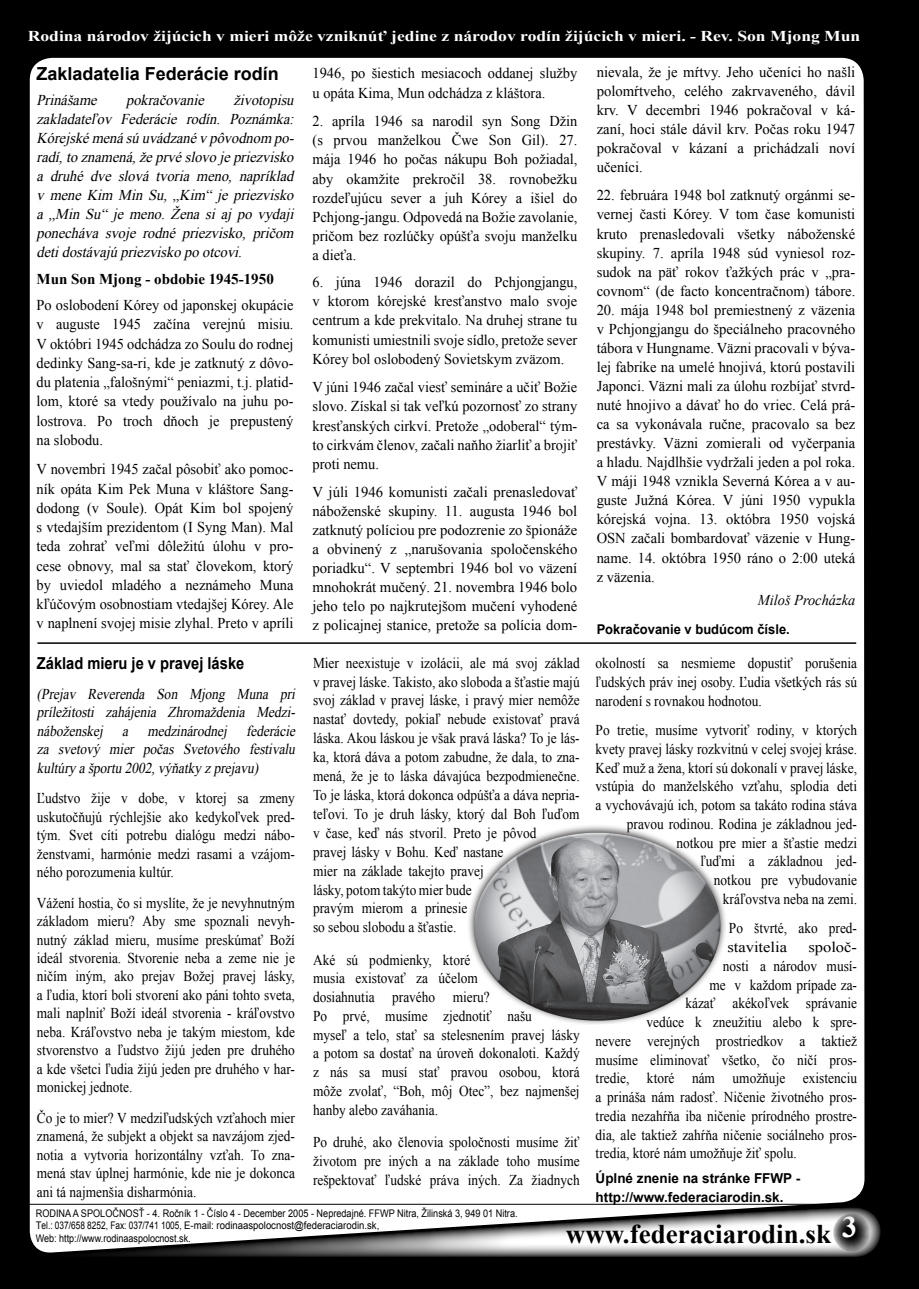
<style>
.page{position:relative;width:919px;height:1289px;background:#fff}
.page>*{position:absolute;margin:0;border:0;box-sizing:border-box;transform-origin:0 0}
.t1{font:700 27px "Times New Roman";color:#000}
.t2{font:700 18px "Arial";color:#000}
.t3{font:700 16.5px "Arial";color:#000;scale:.89 1}
.t4{font:15px/18.8px "Times New Roman";color:#000;text-align:justify;scale:.89 1}
.t5{font:15px/19.2px "Times New Roman";color:#000;text-align:justify;scale:.96 1}
.t6{font:15px/19px "Times New Roman";color:#000;text-align:justify}
.t7{font:italic 15px/19px "Times New Roman";color:#000;text-align:justify;scale:.96 1}
.t8{font:italic 15px/18.5px "Times New Roman";color:#000;text-align:justify;scale:.89 1}
.t9{font:700 15px "Times New Roman";color:#fff;scale:1.17 1}
.t10{font:700 15px "Times New Roman";color:#000}
.t11{font:italic 15px "Times New Roman";color:#000;scale:.96 1}
.t12{font:15px "Times New Roman";color:#000;scale:1.1 1}
.t13{font:700 13.65px/18.6px "Arial";color:#000}
.t14{font:700 13.5px "Arial";color:#000;scale:.96 1}
.t15{font:10.5px/12.6px "Arial";color:#000;scale:.87 1}
</style>
<div class="page">
<div style="left:0;top:0;width:918px;height:1288px;background:#000"></div>
<svg style="left:29px;top:1207px;width:852px;height:49px"></svg>
<div style="left:30px;top:58px;width:834px;height:1195px;background:#fff"></div>
<svg style="left:833px;top:1213px;width:37px;height:38px"></svg>
<hr style="left:37px;top:642px;width:819px;height:2px;background:#000">
<hr style="left:26px;top:1203px;width:831px;height:1px;background:#000">
<img style="left:443px;top:815px;width:297px;height:211px">
<p class="t9" style="left:28px;top:26px;width:713px">Rodina národov žijúcich v mieri môže vzniknúť jedine z národov rodín žijúcich v mieri. - Rev. Son Mjong Mun</p>
<p class="t2" style="left:37px;top:62px;width:244px">Zakladatelia Federácie rodín</p>
<p class="t7" style="left:37px;top:90px;width:68px">Prinášame</p>
<p class="t7" style="left:126px;top:90px;width:87px">pokračovanie</p>
<p class="t7" style="left:37px;top:90px;width:273px;text-indent:197px">životopisu zakladateľov Federácie rodín. Poznámka:<br>Kórej skémenásúuvádzanévpôvodnom po&shy;radí,toznamená,žeprvéslovoj epriezvisko a druhé dve slová tvoria meno, napríklad v mene Kim Min Su, „Kim“ j e priezvisko a „Min Su“ je meno. Žena si aj po vydaji ponecháva svoje rodné priezvisko, pričom detidostávajúpriezviskopootcovi.</p>
<p class="t10" style="left:37px;top:268px;width:239px">Mun Son Mjong - obdobie 1945-1950</p>
<p class="t5" style="left:37px;top:295px;width:269px">Po oslobodení Kórey od japonskej okupácie v auguste 1945 začína verejnú misiu.<br>V októbri 1945 odchádza zo Soulu do rodnej dedinky Sang-sa-ri, kde je zatknutý z dôvo&shy;du platenia „falošnými“ peniazmi, t.j. platid&shy;lom, ktoré sa vtedy používalo na juhu po&shy;lostrova. Po troch dňoch je prepustený na slobodu.</p>
<p class="t5" style="left:37px;top:459px;width:269px">V novembri 1945 začal pôsobiť ako pomoc&shy;ník opáta Kim Pek Muna v kláštore Sang&shy;dodong (v Soule). Opát Kim bol spojený s vtedajším prezidentom (I Syng Man). Mal teda zohrať veľmi dôležitú úlohu v pro&shy;cese obnovy, mal sa stať človekom, ktorý by uviedol mladého a neznámeho Muna kľúčovým osobnostiam vtedajšej Kórey. Ale v naplnení svojej misie zlyhal. Preto v apríli</p>
<p class="t3" style="left:37px;top:652px;width:234px">Základ mieru je v pravej láske</p>
<p class="t8" style="left:37px;top:684px;width:295px">(Prej av Reverenda Son Mj ong Muna pri príležitosti zaháj enia Zhromaždenia Medzi&shy;náboženskej</p>
<p class="t8" style="left:122px;top:721px;width:119px">a medzinárodnej</p>
<p class="t8" style="left:37px;top:721px;width:295px;text-indent:209px">federácie za svetový mier počas Svetového festivalu kultúry ašportu 2002,výňatky zprej avu)</p>
<p class="t4" style="left:37px;top:788px;width:291px">Ľudstvo žije v dobe, v ktorej sa zmeny uskutočňujú rýchlejšie ako kedykoľvek pred&shy;tým. Svet cíti potrebu dialógu medzi nábo&shy;ženstvami, harmónie medzi rasami a vzájom&shy;ného porozumenia kultúr.</p>
<p class="t4" style="left:37px;top:893px;width:291px">Vážení hostia, čo si myslíte, že je nevyhnutným základom mieru? Aby sme spoznali nevyh&shy;nutný základ mieru, musíme preskúmať Boží ideál stvorenia. Stvorenie neba a zeme nie je ničím iným, ako prejav Božej pravej lásky, a ľudia, ktorí boli stvorení ako páni tohto sveta, mali naplniť Boží ideál stvorenia - kráľovstvo neba. Kráľovstvo neba je takým miestom, kde stvorenstvo a ľudstvo žijú jeden pre druhého a kde všetci ľudia žijú jeden pre druhého v har&shy;monickej jednote.</p>
<p class="t4" style="left:37px;top:1108px;width:291px">Čo je to mier? V medziľudských vzťahoch mier znamená, že subjekt a objekt sa navzájom zjed&shy;notia a vytvoria horizontálny vzťah. To zna&shy;mená stav úplnej harmónie, kde nie je dokonca ani tá najmenšia disharmónia.</p>
<p class="t5" style="left:312px;top:64px;width:277px">1946, po šiestich mesiacoch oddanej služby u opáta Kima, Mun odchádza z kláštora.</p>
<p class="t5" style="left:312px;top:111px;width:277px">2. apríla 1946 sa narodil syn Song Džin (s prvou manželkou Čwe Son Gil). 27. mája 1946 ho počas nákupu Boh požiadal, aby okamžite prekročil 38. rovnobežku rozdeľujúcu sever a juh Kórey a išiel do Pchjong-jangu. Odpovedá na Božie zavolanie, pričom bez rozlúčky opúšťa svoju manželku a dieťa.</p>
<p class="t5" style="left:312px;top:272px;width:277px">6. júna 1946 dorazil do Pchjongjangu, v ktorom kórejské kresťanstvo malo svoje centrum a kde prekvitalo. Na druhej strane tu komunisti umiestnili svoje sídlo, pretože sever Kórey bol oslobodený Sovietskym zväzom.</p>
<p class="t5" style="left:312px;top:377px;width:277px">V júni 1946 začal viesť semináre a učiť Božie slovo. Získal si tak veľkú pozornosť zo strany kresťanských cirkví. Pretože „odoberal“ tým&shy;to cirkvám členov, začali naňho žiarliť a brojiť proti nemu.</p>
<p class="t6" style="left:312px;top:482px;width:266px">V júli 1946 komunisti začali prenasledovať náboženské skupiny. 11. augusta 1946 bol zatknutý políciou pre podozrenie zo špionáže a obvinený z „narušovania spoločenského poriadku“. V septembri 1946 bol vo väzení mnohokrát mučený. 21. novembra 1946 bolo jeho telo po najkrutejšom mučení vyhodené z policajnej stanice, pretože sa polícia dom-</p>
<p class="t4" style="left:313px;top:653px;width:301px;text-align:left">Mier neexistuje v izolácii, ale má svoj základ v pravej láske. Takisto, ako sloboda a šťastie majú svoj základ v pravej láske, i pravý mier nemôže nastať dovtedy, pokiaľ nebude existovať pravá láska. Akou láskou je však pravá láska? To je lás&shy;ka, ktorá dáva a potom zabudne, že dala, to zna&shy;mená, že je to láska dávajúca bezpodmienečne.<br>To je láska, ktorá dokonca odpúšťa a dáva nepria&shy;teľovi. To je druh lásky, ktorý dal Boh ľuďom v čase, keď nás stvoril. Preto je pôvod<br>pravej lásky v Bohu. Keď nastane<br>mier na základe takejto pravej<br>lásky, potom takýto mier bude<br>pravým mierom a prinesie<br>so sebou slobodu a šťastie.</p>
<p class="t4" style="left:313px;top:950px;width:301px;text-align:left">Aké sú podmienky, ktoré<br>musia existovať za účelom<br>dosiahnutia pravého mieru?<br>Po prvé, musíme zjednotiť našu<br>myseľ a telo, stať sa stelesnením pravej lásky a potom sa dostať na úroveň dokonaloti. Každý z nás sa musí stať pravou osobou, ktorá môže zvolať, “Boh, môj Otec”, bez najmenšej hanby alebo zaváhania.</p>
<p class="t4" style="left:313px;top:1132px;width:301px">Po druhé, ako členovia spoločnosti musíme žiť životom pre iných a na základe toho musíme rešpektovať ľudské práva iných. Za žiadnych</p>
<p class="t6" style="left:596px;top:62px;width:260px">nievala, že je mŕtvy. Jeho učeníci ho našli polomŕtveho, celého zakrvaveného, dávil krv. V decembri 1946 pokračoval v ká&shy;zaní, hoci stále dávil krv. Počas roku 1947 pokračoval v kázaní a prichádzali noví učeníci.</p>
<p class="t6" style="left:596px;top:186px;width:260px">22. februára 1948 bol zatknutý orgánmi se&shy;vernej časti Kórey. V tom čase komunisti kruto prenasledovali všetky náboženské skupiny. 7. apríla 1948 súd vyniesol roz&shy;sudok na päť rokov ťažkých prác v „pra&shy;covnom“ (de facto koncentračnom) tábore.</p>
<p class="t6" style="left:596px;top:300px;width:260px">20. mája 1948 bol premiestnený z väzenia v Pchjongjangu do špeciálneho pracovného tábora v Hungname. Väzni pracovali v býva&shy;lej fabrike na umelé hnojivá, ktorú postavili Japonci. Väzni mali za úlohu rozbíjať stvrd&shy;nuté hnojivo a dávať ho do vriec. Celá prá&shy;ca sa vykonávala ručne, pracovalo sa bez prestávky. Väzni zomierali od vyčerpania a hladu. Najdlhšie vydržali jeden a pol roka.<br>V máji 1948 vznikla Severná Kórea a v au&shy;guste Južná Kórea. V júni 1950 vypukla kórejská vojna. 13. októbra 1950 vojská OSN začali bombardovať väzenie v Hung&shy;name. 14. októbra 1950 ráno o 2:00 uteká z väzenia.</p>
<p class="t11" style="left:757px;top:589px;width:103px">Miloš Procházka</p>
<p class="t14" style="left:596px;top:620px;width:203px">Pokračovanie v budúcom čísle.</p>
<p class="t4" style="left:595px;top:653px;width:295px">okolností sa nesmieme dopustiť porušenia ľudských práv inej osoby. Ľudia všetkých rás sú narodení s rovnakou hodnotou.</p>
<p class="t4" style="left:595px;top:720px;width:295px;text-align:right">Po tretie, musíme vytvoriť rodiny, v ktorých kvety pravej lásky rozkvitnú v celej svojej kráse.<br>Keď muž a žena, ktorí sú dokonalí v pravej láske, vstúpia do manželského vzťahu, splodia deti a vychovávajú ich, potom sa takáto rodina stáva pravou rodinou. Rodina je základnou jed&shy;notkou pre mier a šťastie medzi<br>ľuďmi a základnou jed-<br>notkou pre vybudovanie<br>kráľovstva neba na zemi.</p>
<p class="t4" style="left:727px;top:918px;width:147px">Po štvrté, ako pred&shy;stavitelia</p>
<p class="t12" style="left:808px;top:936px;width:46px">spoloč-</p>
<p class="t4" style="left:723px;top:956px;width:152px">nosti a národov musí-</p>
<p class="t4" style="left:709px;top:974px;width:167px">me v každom prípade za-</p>
<p class="t4" style="left:685px;top:993px;width:194px">kázať akékoľvek správanie</p>
<p class="t4" style="left:646px;top:1012px;width:238px">vedúce k zneužitiu alebo k spre-</p>
<p class="t4" style="left:595px;top:1031px;width:295px">nevere verejných prostriedkov a taktiež</p>
<p class="t4" style="left:595px;top:1049px;width:295px">musíme eliminovať všetko, čo ničí pros-</p>
<p class="t4" style="left:595px;top:1068px;width:295px">tredie, ktoré nám umožňuje existenciu</p>
<p class="t4" style="left:595px;top:1087px;width:295px">a prináša nám radosť. Ničenie životného pros-</p>
<p class="t4" style="left:595px;top:1106px;width:295px">tredia nezahŕňa iba ničenie prírodného prostre-</p>
<p class="t4" style="left:595px;top:1124px;width:295px">dia, ale taktiež zahŕňa ničenie sociálneho pros-</p>
<p class="t4" style="left:595px;top:1143px;width:227px">tredia, ktoré nám umožňuje žiť spolu.</p>
<p class="t13" style="left:595px;top:1169px;width:206px">Úplné znenie na stránke FFWP - http://www.federaciarodin.sk.</p>
<p class="t15" style="left:36px;top:1206px;width:555px">RODINA A SPOLOČNOSŤ - 4. Ročník 1 - Číslo 4 - December 2005 - Nepredajné. FFWP Nitra, Žilinská 3, 949 01 Nitra.<br>Tel.: 037/658 8252, Fax: 037/741 1005, E-mail: rodinaaspolocnost@federaciarodin.sk,<br>Web: http://www.rodinaaspolocnost.sk.</p>
<h1 class="t1" style="left:566px;top:1215px;width:292px">www.federaciarodin.sk <sup>3</sup></h1>
</div>
